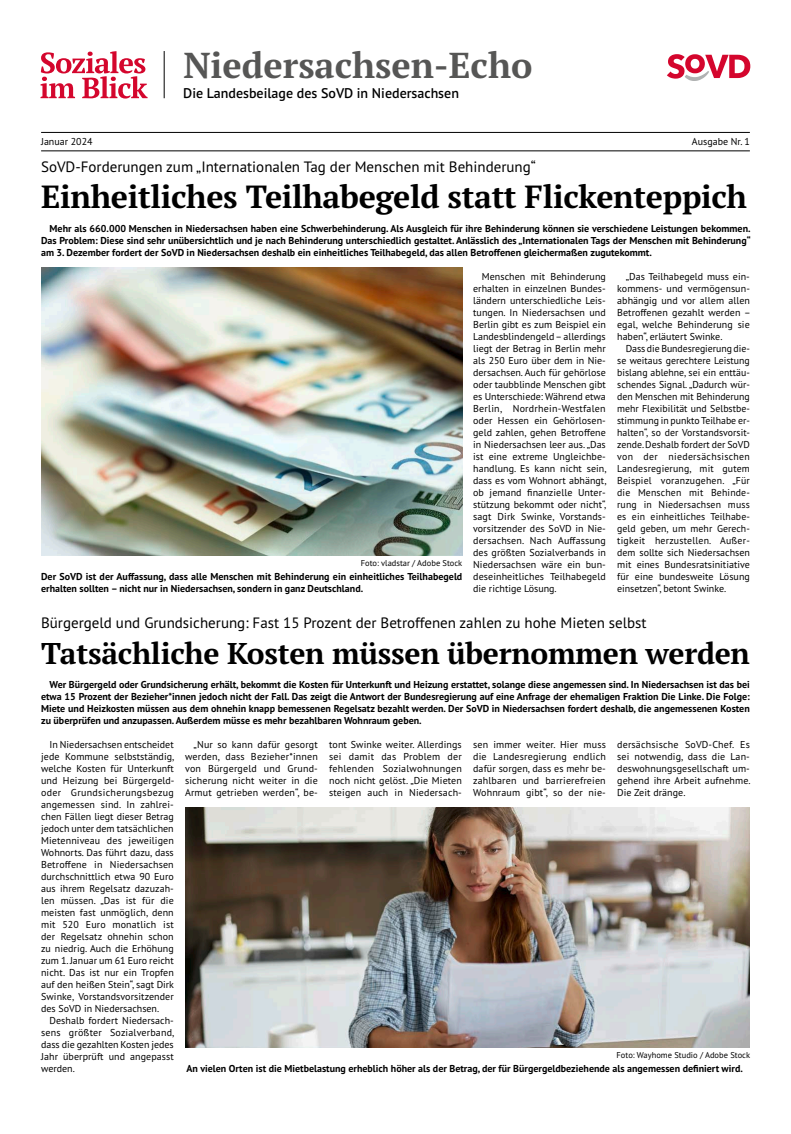
<style>
.page{position:relative;width:791px;height:1134px;background:#fff}
.page>*{position:absolute;margin:0;border:0;box-sizing:border-box;transform-origin:0 0}
.t1{font:700 36px "PT Serif Pro";color:#565655}
.t2{font:700 32px "PT Serif Pro";letter-spacing:-.01em;color:#000}
.t3{font:700 30px "PT Serif Pro";letter-spacing:-.01em;color:#000}
.t4{font:15px "PT Sans Pro";color:#000}
.t5{font:600 14px "PT Sans Pro";color:#000}
.t6{font:10px/12px "PT Sans Pro";letter-spacing:.005em;color:#000;text-align:justify}
.t7{font:700 10px/12px "PT Sans Pro";color:#000;text-align:justify}
.t8{font:8.5px "PT Sans Pro";color:#000}
</style>
<div class="page">
<img style="left:186px;top:808px;width:564px;height:240px">
<img style="left:41px;top:268px;width:421px;height:288px">
<hr style="left:164px;top:51px;width:1px;height:47px;background:#000">
<hr style="left:41px;top:132px;width:709px;height:1px;background:#000">
<hr style="left:41px;top:151px;width:709px;height:1px;background:#000">
<svg style="left:41px;top:51px;width:107px;height:48px"></svg>
<svg style="left:667px;top:54px;width:83px;height:27px"></svg>
<h1 class="t1" style="left:183px;top:41px;width:351px">Niedersachsen-Echo</h1>
<h3 class="t5" style="left:183px;top:84px;width:277px">Die Landesbeilage des SoVD in Niedersachsen</h3>
<p class="t6" style="left:41px;top:135px;width:53px">Januar 2024</p>
<p class="t6" style="left:692px;top:135px;width:59px">Ausgabe Nr. 1</p>
<h3 class="t4" style="left:41px;top:157px;width:496px">SoVD-Forderungen zum „Internationalen Tag der Menschen mit Behinderung“</h3>
<h2 class="t2" style="left:41px;top:175px;width:707px">Einheitliches Teilhabegeld statt Flickenteppich</h2>
<p class="t7" style="left:41px;top:222px;width:711px;text-indent:8px">Mehr als 660.000 Menschen in Niedersachsen haben eine Schwerbehinderung. Als Ausgleich für ihre Behinderung können sie verschiedene Leistungen bekommen.<br>Das Problem: Diese sind sehr unübersichtlich und je nach Behinderung unterschiedlich gestaltet. Anlässlich des „Internationalen Tags der Menschen mit Behinderung“ am 3. Dezember fordert der SoVD in Niedersachsen deshalb ein einheitliches Teilhabegeld, das allen Betroffenen gleichermaßen zugutekommt.</p>
<p class="t6" style="left:473px;top:270px;width:135px;text-indent:8px">Menschen mit Behinderung erhalten in einzelnen Bundes&shy;ländern unterschiedliche Leis&shy;tungen. In Niedersachsen und Berlin gibt es zum Beispiel ein Landesblindengeld – allerdings liegt der Betrag in Berlin mehr als 250 Euro über dem in Nie&shy;dersachsen. Auch für gehörlose oder taubblinde Menschen gibt es Unterschiede: Während etwa Berlin, Nordrhein-Westfalen oder Hessen ein Gehörlosen&shy;geld zahlen, gehen Betroffene in Niedersachsen leer aus. „Das ist eine extreme Ungleichbe&shy;handlung. Es kann nicht sein, dass es vom Wohnort abhängt, ob jemand finanzielle Unter&shy;stützung bekommt oder nicht“, sagt Dirk Swinke, Vorstands&shy;vorsitzender des SoVD in Nie&shy;dersachsen. Nach Auffassung des größten Sozialverbands in Niedersachsen wäre ein bun&shy;deseinheitliches Teilhabegeld die richtige Lösung.</p>
<p class="t6" style="left:617px;top:270px;width:135px;text-indent:8px">„Das Teilhabegeld muss ein&shy;kommens- und vermögensun&shy;abhängig und vor allem allen Betroffenen gezahlt werden – egal, welche Behinderung sie haben“, erläutert Swinke.</p>
<p class="t6" style="left:617px;top:342px;width:134px;text-indent:9px">Dass die Bundesregierung die&shy;se weitaus gerechtere Leistung bislang ablehne, sei ein enttäu&shy;schendes Signal. „Dadurch wür&shy;den Menschen mit Behinderung mehr Flexibilität und Selbstbe&shy;stimmung in punkto Teilhabe er&shy;halten“, so der Vorstandsvorsit&shy;zende. Deshalb fordert der SoVD von der niedersächsischen Landesregierung, mit gutem Beispiel voranzugehen. „Für die Menschen mit Behinde&shy;rung in Niedersachsen muss es ein einheitliches Teilhabe&shy;geld geben, um mehr Gerech&shy;tigkeit herzustellen. Außer&shy;dem sollte sich Niedersachsen mit eines Bundesratsinitiative für eine bundesweite Lösung einsetzen“, betont Swinke.</p>
<p class="t8" style="left:361px;top:557px;width:103px">Foto: vladstar / Adobe Stock</p>
<p class="t7" style="left:41px;top:570px;width:423px">Der SoVD ist der Auffassung, dass alle Menschen mit Behinderung ein einheitliches Teilhabegeld erhalten sollten – nicht nur in Niedersachsen, sondern in ganz Deutschland.</p>
<h3 class="t4" style="left:41px;top:613px;width:607px">Bürgergeld und Grundsicherung: Fast 15 Prozent der Betroffenen zahlen zu hohe Mieten selbst</h3>
<h3 class="t3" style="left:41px;top:633px;width:710px">Tatsächliche Kosten müssen übernommen werden</h3>
<p class="t7" style="left:41px;top:678px;width:710px;text-indent:8px">Wer Bürgergeld oder Grundsicherung erhält, bekommt die Kosten für Unterkunft und Heizung erstattet, solange diese angemessen sind. In Niedersachsen ist das bei etwa 15 Prozent der Bezieher*innen jedoch nicht der Fall. Das zeigt die Antwort der Bundesregierung auf eine Anfrage der ehemaligen Fraktion Die Linke. Die Folge:<br>Miete und Heizkosten müssen aus dem ohnehin knapp bemessenen Regelsatz bezahlt werden. Der SoVD in Niedersachsen fordert deshalb, die angemessenen Kosten zu überprüfen und anzupassen. Außerdem müsse es mehr bezahlbaren Wohnraum geben.</p>
<p class="t6" style="left:41px;top:738px;width:135px;text-indent:8px">In Niedersachsen entscheidet jede Kommune selbstständig, welche Kosten für Unterkunft und Heizung bei Bürgergeld&shy;oder Grundsicherungsbezug angemessen sind. In zahlrei&shy;chen Fällen liegt dieser Betrag jedoch unter dem tatsächlichen Mietenniveau des jeweiligen Wohnorts. Das führt dazu, dass Betroffene in Niedersachsen durchschnittlich etwa 90 Euro aus ihrem Regelsatz dazuzah&shy;len müssen. „Das ist für die meisten fast unmöglich, denn mit 520 Euro monatlich ist der Regelsatz ohnehin schon zu niedrig. Auch die Erhöhung zum 1. Januar um 61 Euro reicht nicht. Das ist nur ein Tropfen auf den heißen Stein“, sagt Dirk Swinke, Vorstandsvorsitzender des SoVD in Niedersachsen.</p>
<p class="t6" style="left:41px;top:1014px;width:135px;text-indent:8px">Deshalb fordert Niedersach&shy;sens größter Sozialverband, dass die gezahlten Kosten jedes Jahr überprüft und angepasst werden.</p>
<p class="t6" style="left:185px;top:738px;width:134px;text-indent:8px">„Nur so kann dafür gesorgt werden, dass Bezieher*innen von Bürgergeld und Grund&shy;sicherung nicht weiter in die Armut getrieben werden“, be-</p>
<p class="t6" style="left:329px;top:738px;width:134px">tont Swinke weiter. Allerdings sei damit das Problem der fehlenden Sozialwohnungen noch nicht gelöst. „Die Mieten steigen auch in Niedersach-</p>
<p class="t6" style="left:473px;top:738px;width:134px">sen immer weiter. Hier muss die Landesregierung endlich dafür sorgen, dass es mehr be&shy;zahlbaren und barrierefreien Wohnraum gibt“, so der nie-</p>
<p class="t6" style="left:617px;top:738px;width:135px">dersächsische SoVD-Chef. Es sei notwendig, dass die Lan&shy;deswohnungsgesellschaft um&shy;gehend ihre Arbeit aufnehme.<br>Die Zeit dränge.</p>
<p class="t8" style="left:616px;top:1049px;width:135px">Foto: Wayhome Studio / Adobe Stock</p>
<p class="t7" style="left:187px;top:1062px;width:558px">An vielen Orten ist die Mietbelastung erheblich höher als der Betrag, der für Bürgergeldbeziehende als angemessen definiert wird.</p>
</div>
